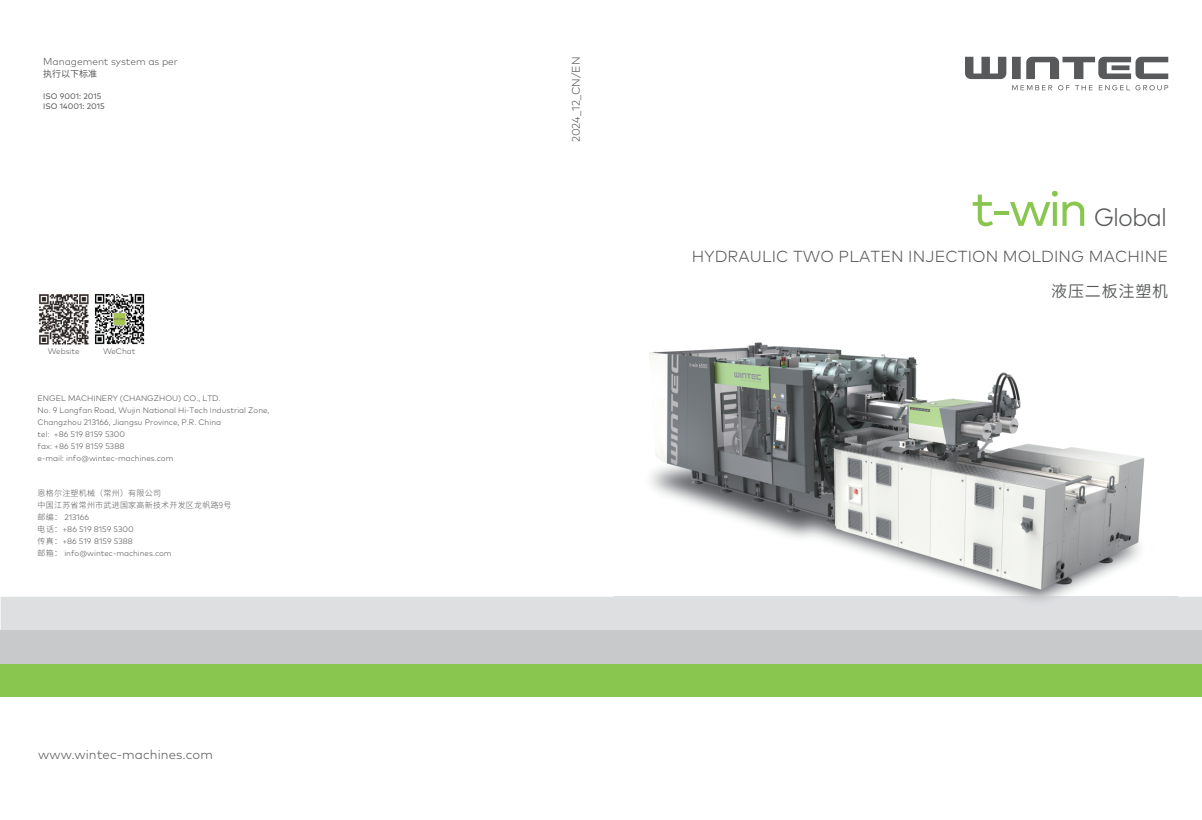
<style>
.page{position:relative;width:1202px;height:820px;background:#fff}
.page>*{position:absolute;margin:0;border:0;box-sizing:border-box;transform-origin:0 0}
.t1{font:300 25px "Mark Pro";letter-spacing:-.04em;color:#57595a}
.t2{font:300 16px "Mark OT";letter-spacing:.01em;color:#57595a}
.t3{font:16px "Source Han Sans CN";letter-spacing:.045em;color:#57595a}
.t4{font:300 13px "Mark OT";letter-spacing:.01em;color:#57585a}
.t5{font:300 11px "Mark OT";color:#57585a}
.t6{font:300 10px "Mark OT";color:#57585a}
.t7{font:9px "Source Han Sans CN";color:#57585a}
.t8{font:300 8px/12px "Mark OT";color:#57585a}
.t9{font:300 8px/12px "Source Han Sans CN";letter-spacing:.03em;color:#57585a}
.t10{font:8px/10px "Mark OT";color:#57585a}
.s1{font-family:"Source Han Sans CN"}
.s2{font-weight:400;font-size:50px;color:#89c650}
</style>
<div class="page">
<img style="left:649px;top:342px;width:496px;height:254px">
<svg style="left:965px;top:57px;width:41px;height:22px"></svg>
<svg style="left:1012px;top:57px;width:156px;height:22px"></svg>
<svg style="left:1012px;top:85px;width:40px;height:5px"></svg>
<svg style="left:1058px;top:85px;width:34px;height:5px"></svg>
<svg style="left:1099px;top:85px;width:69px;height:5px"></svg>
<div style="left:1px;top:663px;width:1201px;height:33px;background:#89c650"></div>
<div style="left:1px;top:629px;width:1201px;height:34px;background:#c8c9cb"></div>
<img style="left:94px;top:293px;width:51px;height:52px">
<img style="left:39px;top:294px;width:50px;height:50px">
<div style="left:1px;top:596px;width:1201px;height:33px;background:#dedfe1"></div>
<p class="t6" style="left:43px;top:56px;width:136px">Management system as per</p>
<p class="t7" style="left:43px;top:69px;width:55px">执行以下标准</p>
<p class="t10" style="left:43px;top:91px;width:63px">ISO 9001: 2015<br>ISO 14001: 2015</p>
<p class="t8" style="left:48px;top:344px;width:33px">Website</p>
<p class="t8" style="left:103px;top:344px;width:34px">WeChat</p>
<p class="t8" style="left:38px;top:392px;width:233px">ENGEL MACHINERY (CHANGZHOU) CO., LTD.<br>No. 9 Longfan Road, Wujin National Hi-Tech Industrial Zone, Changzhou 213166, Jiangsu Province, P.R. China<br>tel: +86 519 8159 5300<br>fax: +86 519 8159 5388<br>e-mail: info@wintec-machines.com</p>
<p class="t9" style="left:38px;top:487px;width:195px">恩格尔注塑机械（常州）有限公司<br>中国江苏省常州市武进国家高新技术开发区龙帆路9号</p>
<p class="t8" style="left:37px;top:511px;width:136px"><span class="s1">邮编：</span> 213166<br><span class="s1">电话：</span>+86 519 8159 5300<br><span class="s1">传真：</span>+86 519 8159 5388<br><span class="s1">邮箱：</span> info@wintec-machines.com</p>
<h3 class="t4" style="left:38px;top:746px;width:176px">www.wintec-machines.com</h3>
<h3 class="t5" style="left:569px;top:142px;width:87px;rotate:-90deg">2024_12_CN/EN</h3>
<h1 class="t1" style="left:971px;top:198px;width:197px"><span class="s2">t-win</span> Global</h1>
<h2 class="t2" style="left:692px;top:246px;width:478px">HYDRAULIC TWO PLATEN INJECTION MOLDING MACHINE</h2>
<h2 class="t3" style="left:1051px;top:281px;width:119px">液压二板注塑机</h2>
</div>
